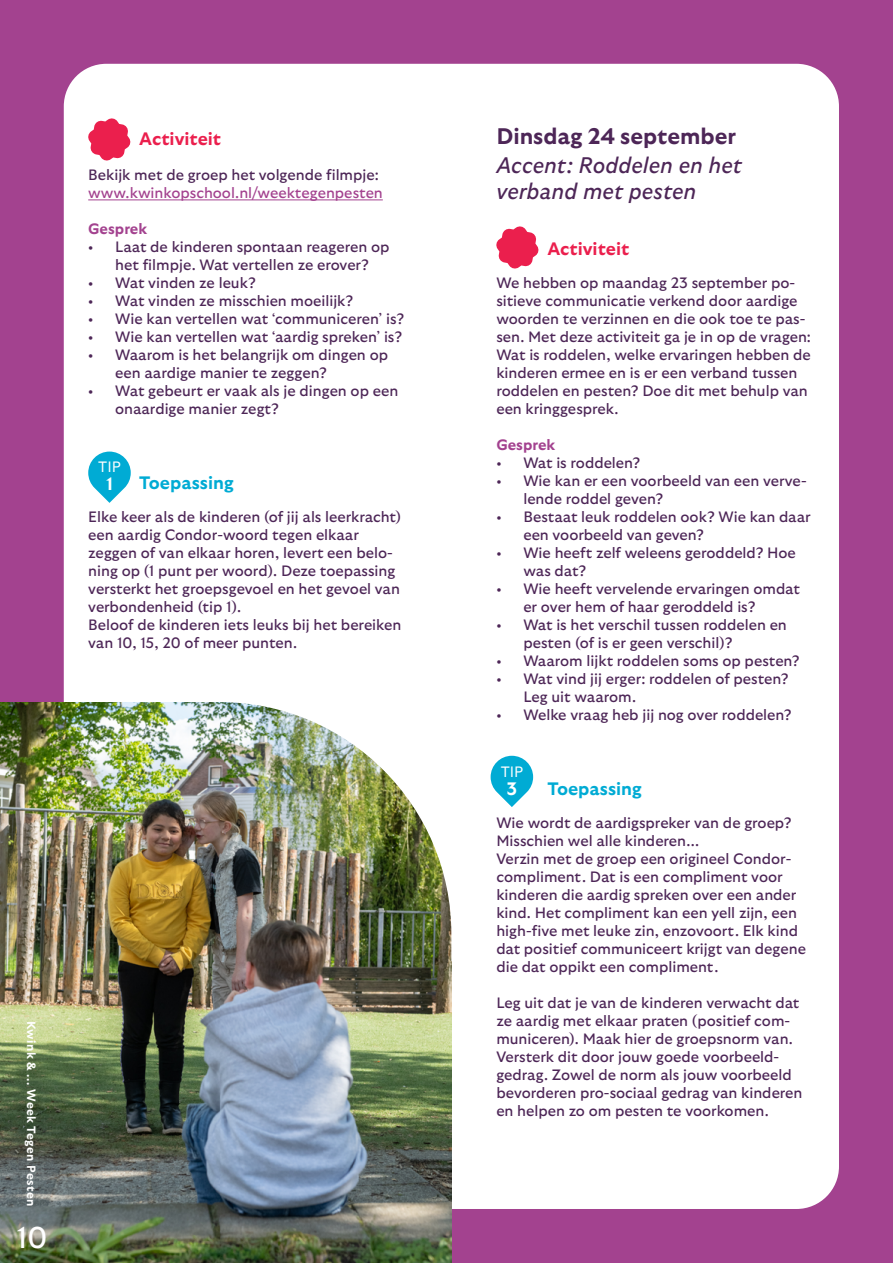
<style>
.page{position:relative;width:893px;height:1263px;background:#a3428f}
.page>*{position:absolute;margin:0;border:0;box-sizing:border-box;transform-origin:0 0}
.t1{font:30px "GT Ultra";color:#fff}
.t2{font:italic 22.5px/25.5px "GT Ultra";color:#4d2657}
.t3{font:700 22.5px "GT Ultra";color:#4d2657}
.t4{font:700 18px "GT Ultra";color:#eb1f4d}
.t5{font:700 18px "GT Ultra";color:#00abd4}
.t6{font:700 18px "GT Ultra";color:#fff}
.t7{font:15px/18px "GT Ultra";color:#4d2657}
.t8{font:15px "GT Ultra";color:#a3428f}
.t9{font:700 15px "GT Ultra";color:#a3428f}
.t10{font:300 15px "GT Ultra";color:#fff}
.t11{font:700 12px "GT Ultra";letter-spacing:.025em;color:#fff}
</style>
<div class="page">
<div style="left:64px;top:64px;width:775px;height:1145px;background:#fff;border-radius:43px"></div>
<hr style="left:88px;top:200px;width:295px;height:1px;background:#a3428f">
<svg style="left:88px;top:118px;width:43px;height:43px"></svg>
<svg style="left:496px;top:226px;width:43px;height:43px"></svg>
<svg style="left:88px;top:452px;width:43px;height:51px"></svg>
<svg style="left:491px;top:756px;width:42px;height:51px"></svg>
<img style="left:219px;top:702px;width:232px;height:259px">
<img style="left:219px;top:961px;width:232px;height:302px">
<img style="left:0;top:702px;width:219px;height:561px">
<p class="t4" style="left:139px;top:128px;width:83px">Activiteit</p>
<p class="t7" style="left:88px;top:166px;width:292px">Bekijk met de groep het volgende filmpje:</p>
<p class="t8" style="left:88px;top:185px;width:296px">www.kwinkopschool.nl/weektegenpesten</p>
<p class="t9" style="left:88px;top:221px;width:60px">Gesprek</p>
<p class="t7" style="left:88px;top:238px;width:303px;text-align:center">• Laat de kinderen spontaan reageren op het filmpje. Wat vertellen ze erover?</p>
<p class="t7" style="left:88px;top:274px;width:169px">• Wat vinden ze leuk?</p>
<p class="t7" style="left:88px;top:292px;width:267px">• Wat vinden ze misschien moeilijk?</p>
<p class="t7" style="left:88px;top:310px;width:318px">• Wie kan vertellen wat ‘communiceren’ is?</p>
<p class="t7" style="left:88px;top:328px;width:315px">• Wie kan vertellen wat ‘aardig spreken’ is?</p>
<p class="t7" style="left:115px;top:346px;width:274px;text-indent:-27px">• Waarom is het belangrijk om dingen op een aardige manier te zeggen?</p>
<p class="t7" style="left:115px;top:382px;width:285px;text-indent:-27px">• Wat gebeurt er vaak als je dingen op een onaardige manier zegt?</p>
<p class="t10" style="left:98px;top:459px;width:24px">TIP</p>
<p class="t6" style="left:106px;top:474px;width:8px">1</p>
<p class="t5" style="left:139px;top:473px;width:96px">Toepassing</p>
<p class="t7" style="left:88px;top:508px;width:315px">Elke keer als de kinderen (of jij als leerkracht) een aardig Condor-woord tegen elkaar zeggen of van elkaar horen, levert een belo&shy;ning op (1 punt per woord). Deze toepassing versterkt het groepsgevoel en het gevoel van verbondenheid (tip 1).<br>Beloof de kinderen iets leuks bij het bereiken van 10, 15, 20 of meer punten.</p>
<p class="t11" style="left:38px;top:1021px;width:186px;rotate:90deg">Kwink &amp; ... Week Tegen Pesten</p>
<h1 class="t1" style="left:16px;top:1221px;width:32px">10</h1>
<h2 class="t3" style="left:496px;top:123px;width:241px">Dinsdag 24 september</h2>
<h2 class="t2" style="left:496px;top:153px;width:247px">Accent: Roddelen en het verband met pesten</h2>
<p class="t4" style="left:547px;top:239px;width:83px">Activiteit</p>
<p class="t7" style="left:496px;top:274px;width:316px">We hebben op maandag 23 september po&shy;sitieve communicatie verkend door aardige woorden te verzinnen en die ook toe te pas&shy;sen. Met deze activiteit ga je in op de vragen:<br>Wat is roddelen, welke ervaringen hebben de kinderen ermee en is er een verband tussen roddelen en pesten? Doe dit met behulp van een kringgesprek.</p>
<p class="t9" style="left:496px;top:437px;width:60px">Gesprek</p>
<p class="t7" style="left:496px;top:454px;width:145px">• Wat is roddelen?</p>
<p class="t7" style="left:523px;top:472px;width:285px;text-indent:-27px">• Wie kan er een voorbeeld van een verve&shy;lende roddel geven?</p>
<p class="t7" style="left:523px;top:508px;width:289px;text-indent:-27px">• Bestaat leuk roddelen ook? Wie kan daar een voorbeeld van geven?</p>
<p class="t7" style="left:523px;top:544px;width:274px;text-indent:-27px">• Wie heeft zelf weleens geroddeld? Hoe was dat?</p>
<p class="t7" style="left:523px;top:580px;width:278px;text-indent:-27px">• Wie heeft vervelende ervaringen omdat er over hem of haar geroddeld is?</p>
<p class="t7" style="left:523px;top:616px;width:265px;text-indent:-27px">• Wat is het verschil tussen roddelen en pesten (of is er geen verschil)?</p>
<p class="t7" style="left:496px;top:652px;width:305px">• Waarom lijkt roddelen soms op pesten?</p>
<p class="t7" style="left:523px;top:670px;width:267px;text-indent:-27px">• Wat vind jij erger: roddelen of pesten?<br>Leg uit waarom.</p>
<p class="t7" style="left:496px;top:706px;width:297px">• Welke vraag heb jij nog over roddelen?</p>
<p class="t10" style="left:501px;top:763px;width:24px">TIP</p>
<p class="t6" style="left:506px;top:778px;width:12px">3</p>
<p class="t5" style="left:547px;top:779px;width:96px">Toepassing</p>
<p class="t7" style="left:496px;top:814px;width:311px">Wie wordt de aardigspreker van de groep?<br>Misschien wel alle kinderen...<br>Verzin met de groep een origineel Condor&shy;compliment. Dat is een compliment voor kinderen die aardig spreken over een ander kind. Het compliment kan een yell zijn, een high-five met leuke zin, enzovoort. Elk kind dat positief communiceert krijgt van degene die dat oppikt een compliment.</p>
<p class="t7" style="left:496px;top:994px;width:308px">Leg uit dat je van de kinderen verwacht dat ze aardig met elkaar praten (positief com&shy;municeren). Maak hier de groepsnorm van.<br>Versterk dit door jouw goede voorbeeld&shy;gedrag. Zowel de norm als jouw voorbeeld bevorderen pro-sociaal gedrag van kinderen en helpen zo om pesten te voorkomen.</p>
</div>
